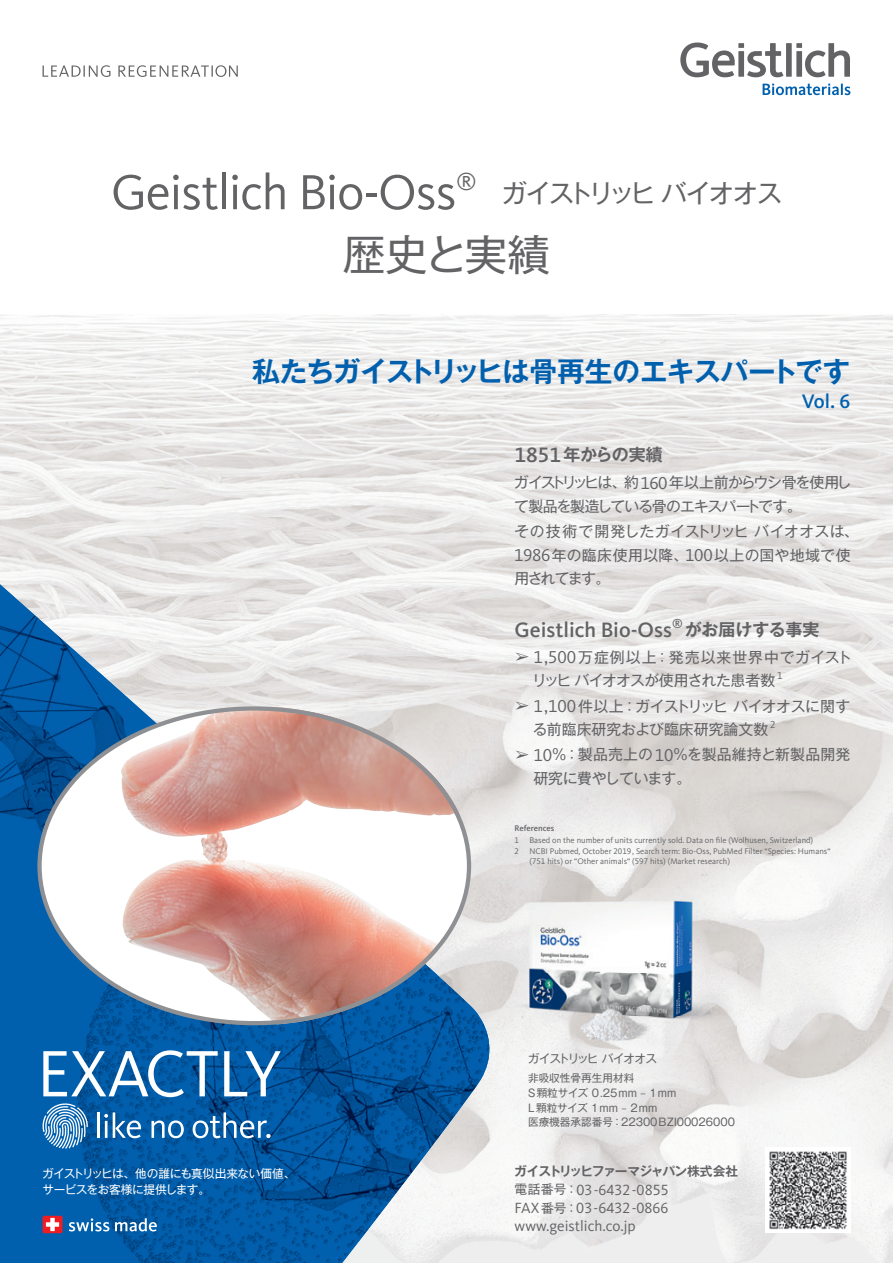
<style>
.page{position:relative;width:893px;height:1263px;background:#fff}
.page>*{position:absolute;margin:0;border:0;box-sizing:border-box;transform-origin:0 0}
.t1{font:51px "Kievit Pro";letter-spacing:-.02em;color:#636366}
.t2{font:42.45px "Gothic MB101 Pro";letter-spacing:-.035em;color:#636366}
.t3{font:700 27.6px "Gothic MB101 Pro De";letter-spacing:-.03em;color:#0160ae}
.t4{font:25.5px "Gothic MB101 Pro";letter-spacing:-.12em;color:#636366}
.t5{font:23.85px "Kievit Pro";color:#636366}
.t6{font:500 21.6px "Kievit Pro";color:#636366}
.t7{font:500 20.25px "Kievit Pro";color:#0160ae}
.t8{font:17.85px "Kievit Pro";letter-spacing:-.02em;color:#636366}
.t9{font:700 16.95px "Gothic MB101 Pro De";letter-spacing:-.01em;color:#636366}
.t10{font:15.3px/18.1px "Kievit Pro";color:#636366}
.t11{font:14.85px/25.5px "Gothic MB101 Pro";letter-spacing:-.01em;color:#636366}
.t12{font:14.85px/23.4px "Gothic MB101 Pro";letter-spacing:.025em;color:#636366}
.t13{font:14.85px/23.4px "Gothic MB101 Pro";letter-spacing:-.085em;color:#636366}
.t14{font:14.85px "Gothic MB101 Pro";letter-spacing:.065em;color:#636366}
.t15{font:14.85px "Gothic MB101 Pro";letter-spacing:-.04em;color:#636366}
.t16{font:14.85px "Gothic MB101 Pro";letter-spacing:-.03em;color:#636366}
.t17{font:14.85px "MS P Gothic";color:#636366}
.t18{font:700 12.75px "Gothic MB101 Pro De";letter-spacing:-.08em;color:#636366}
.t19{font:12.75px "Gothic MB101 Pro";color:#636366}
.t20{font:500 12.6px "Kievit Pro";color:#636366}
.t21{font:11.7px/15.9px "Gothic MB101 Pro";letter-spacing:-.035em;color:#fff}
.t22{font:11.7px "Gothic MB101 Pro";letter-spacing:-.12em;color:#636366}
.t23{font:10.65px/14.9px "Gothic MB101 Pro";color:#636366}
.t24{font:10.35px "Kievit Pro";color:#636366}
.t25{font:8.55px "Kievit Pro";color:#636366}
.t26{font:500 8.55px "Kievit Pro";color:#636366}
.s1{font-family:"Gothic MB101 Pro";font-size:14.85px}
.s2{font-family:"Gothic MB101 Pro";font-size:12.75px}
</style>
<div class="page">
<img style="left:735px;top:315px;width:158px;height:948px">
<img style="left:494px;top:683px;width:242px;height:53px">
<img style="left:494px;top:736px;width:242px;height:52px">
<img style="left:494px;top:841px;width:242px;height:53px">
<img style="left:494px;top:894px;width:20px;height:52px">
<img style="left:494px;top:946px;width:20px;height:53px">
<img style="left:494px;top:999px;width:31px;height:264px">
<img style="left:525px;top:1059px;width:211px;height:204px">
<svg style="left:0;top:573px;width:494px;height:690px"></svg>
<img style="left:0;top:584px;width:98px;height:679px">
<img style="left:98px;top:671px;width:49px;height:592px">
<img style="left:147px;top:1002px;width:48px;height:261px">
<img style="left:195px;top:1017px;width:50px;height:246px">
<img style="left:245px;top:1022px;width:49px;height:241px">
<img style="left:294px;top:987px;width:98px;height:224px">
<img style="left:391px;top:944px;width:50px;height:255px">
<img style="left:440px;top:978px;width:49px;height:157px">
<img style="left:294px;top:1211px;width:89px;height:52px">
<svg style="left:680px;top:43px;width:170px;height:34px"></svg>
<svg style="left:763px;top:84px;width:87px;height:11px"></svg>
<svg style="left:43px;top:65px;width:195px;height:12px"></svg>
<svg style="left:40px;top:708px;width:429px;height:315px"></svg>
<img style="left:120px;top:707px;width:115px;height:229px">
<svg style="left:69px;top:1218px;width:40px;height:13px"></svg>
<svg style="left:115px;top:1218px;width:42px;height:13px"></svg>
<svg style="left:43px;top:1216px;width:20px;height:17px"></svg>
<svg style="left:46px;top:1218px;width:13px;height:13px"></svg>
<img style="left:765px;top:1147px;width:85px;height:85px">
<svg style="left:43px;top:1050px;width:175px;height:47px"></svg>
<svg style="left:224px;top:1051px;width:57px;height:45px"></svg>
<hr style="left:97px;top:1112px;width:3px;height:26px;background:#fff">
<svg style="left:104px;top:1112px;width:37px;height:26px"></svg>
<svg style="left:151px;top:1120px;width:33px;height:18px"></svg>
<svg style="left:193px;top:1112px;width:78px;height:26px"></svg>
<svg style="left:42px;top:1103px;width:46px;height:46px;background:#5a96c7"></svg>
<img style="left:514px;top:889px;width:222px;height:170px">
<h1 class="t1" style="left:111px;top:161px;width:347px">Geistlich Bio-Oss</h1>
<h2 class="t2" style="left:343px;top:220px;width:209px">歴史と実績</h2>
<h3 class="t5" style="left:456px;top:168px;width:22px">®</h3>
<h3 class="t4" style="left:477px;top:172px;width:307px">　ガイストリッヒバイオオス</h3>
<h3 class="t3" style="left:252px;top:348px;width:600px">私たちガイストリッヒは骨再生のエキスパートです</h3>
<h3 class="t7" style="left:802px;top:389px;width:50px">Vol 6.</h3>
<h3 class="t9" style="left:563px;top:441px;width:101px">年からの実績</h3>
<h3 class="t6" style="left:514px;top:442px;width:48px">1851</h3>
<h3 class="t13" style="left:514px;top:469px;width:290px">ガイストリッヒは、<br>て製品を製造している骨のエキスパートです。</h3>
<h3 class="t12" style="left:714px;top:518px;width:146px;text-indent:-200px">その技術で開発したガイストリッヒバイオオスは、以上の国や地域で使</h3>
<h3 class="t11" style="left:624px;top:468px;width:16px">約</h3>
<h3 class="t15" style="left:669px;top:470px;width:184px">年以上前からウシ骨を使用し</h3>
<h3 class="t8" style="left:640px;top:472px;width:29px">160</h3>
<h3 class="t12" style="left:552px;top:541px;width:138px">年の臨床使用以降、</h3>
<h3 class="t8" style="left:514px;top:544px;width:38px">1986</h3>
<h3 class="t11" style="left:514px;top:563px;width:98px">用されてます。</h3>
<h3 class="t8" style="left:685px;top:544px;width:29px">100</h3>
<h3 class="t20" style="left:672px;top:616px;width:12px">®</h3>
<h3 class="t6" style="left:514px;top:616px;width:159px">Geistlich Bio-Oss</h3>
<h3 class="t14" style="left:578px;top:645px;width:275px">万症例以上：発売以来世界中でガイスト</h3>
<h3 class="t9" style="left:685px;top:615px;width:136px">がお届けする事実</h3>
<h3 class="t8" style="left:533px;top:646px;width:44px">1,500</h3>
<h3 class="t17" style="left:514px;top:650px;width:16px">➢</h3>
<p class="t24" style="left:777px;top:669px;width:7px">1</p>
<h3 class="t11" style="left:578px;top:666px;width:274px;text-indent:-46px">リッヒバイオオスが使用された患者数<br>件以上：ガイストリッヒバイオオスに関す</h3>
<h3 class="t8" style="left:533px;top:695px;width:44px">1,100</h3>
<h3 class="t17" style="left:514px;top:698px;width:16px">➢</h3>
<p class="t24" style="left:770px;top:718px;width:7px">2</p>
<h3 class="t11" style="left:687px;top:714px;width:165px;text-indent:-154px">る前臨床研究および臨床研究論文数<br>を製品維持と新製品開発</h3>
<h3 class="t11" style="left:578px;top:740px;width:77px">製品売上の</h3>
<h3 class="t8" style="left:533px;top:744px;width:48px">10<span class="s1">％：</span></h3>
<h3 class="t8" style="left:655px;top:744px;width:35px">10<span class="s1">％</span></h3>
<h3 class="t17" style="left:514px;top:747px;width:16px">➢</h3>
<h3 class="t16" style="left:533px;top:766px;width:159px">研究に費やしています。</h3>
<p class="t26" style="left:514px;top:823px;width:41px">References</p>
<p class="t25" style="left:529px;top:835px;width:285px">Based on the number of units currently sold. Data on lefi (Wolhusen, Switzerland(</p>
<p class="t25" style="left:514px;top:835px;width:6px">1</p>
<h3 class="t21" style="left:42px;top:1163px;width:255px">ガイストリッヒは、他の誰にも真似出来ない価値、サービスをお客様に提供します。</h3>
<p class="t25" style="left:514px;top:846px;width:6px">2</p>
<p class="t25" style="left:529px;top:846px;width:302px">NCBI Pubmed, October 2019, Search term: Bio-Oss, PubMed Filter “Species: Humans”</p>
<p class="t25" style="left:529px;top:856px;width:202px">(751 hits) or “Other animals“ (597 hits) (Market research(</p>
<h3 class="t22" style="left:528px;top:1048px;width:131px">ガイストリッヒバイオオス</h3>
<p class="t23" style="left:528px;top:1069px;width:208px">非吸収性骨再生用材料<br>S顆粒サイズ 0.25mm ‒ 1mm<br>L顆粒サイズ 1mm ‒ 2mm<br>医療機器承認番号：22300BZI00026000</p>
<h3 class="t18" style="left:514px;top:1161px;width:226px">ガイストリッヒファーマジャパン株式会社</h3>
<h3 class="t10" style="left:565px;top:1181px;width:105px"><span class="s2">：</span>03-6432-0855</h3>
<h3 class="t19" style="left:514px;top:1179px;width:54px">電話番号</h3>
<h3 class="t10" style="left:514px;top:1199px;width:156px">FAX<span class="s2">番号：</span>03-6432-0866 www.geistlich.co j p.</h3>
</div>
